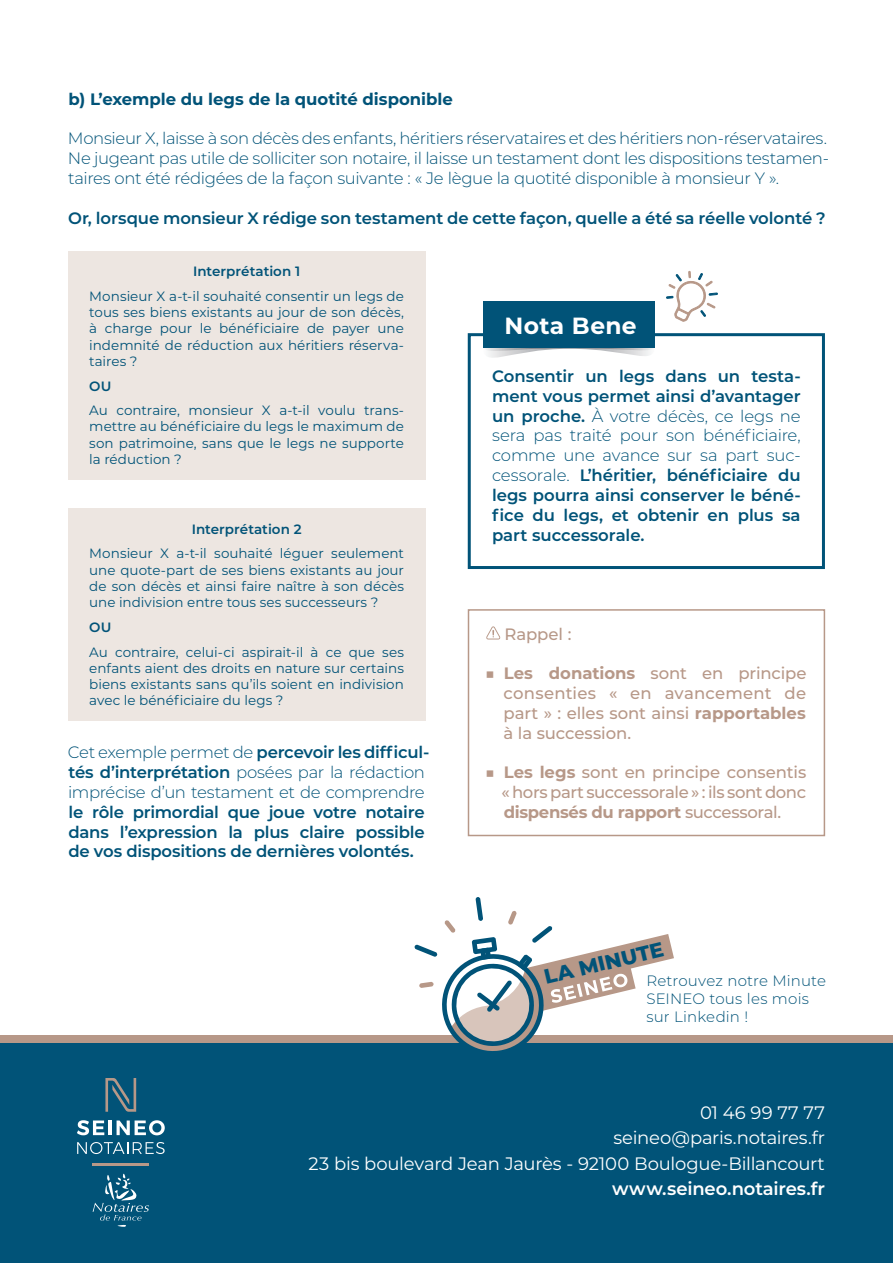
<style>
.page{position:relative;width:893px;height:1263px;background:#fff}
.page>*{position:absolute;margin:0;border:0;box-sizing:border-box;transform-origin:0 0}
.t1{font:700 23.4px "Montserrat";letter-spacing:.015em;color:#fff}
.t2{font:800 20.55px "Montserrat";color:#015378}
.t3{font:18px/25.5px "Montserrat";letter-spacing:-.01em;color:#fff;text-align:right}
.t4{font:600 18px "Montserrat";letter-spacing:-.01em;color:#fff}
.Courant{font:600 16.5px/19.8px "Montserrat";letter-spacing:-.01em;color:#015378;text-align:justify}
.Courant-2{font:300 16.5px/19.8px "Montserrat";letter-spacing:-.02em;color:#015378}
.Courant-3{font:500 16.5px/19.8px "Montserrat";letter-spacing:-.005em;color:#b79888;text-align:justify}
.Titre_h3{font:700 16.5px "Montserrat";color:#015378}
.t5{font:300 15px/18px "Montserrat";letter-spacing:.01em;color:#015378}
.INFOGRAPHIE{font:13.5px/16.2px "Montserrat";color:#015378;text-align:justify}
.INFOGRAPHIE-2{font:600 13.5px "Montserrat";color:#015378}
.s1{font-weight:300}
.s2{font-weight:400}
.s3{font-weight:700}
</style>
<div class="page">
<div style="left:0;top:1035px;width:893px;height:24px;background:#b79888"></div>
<div style="left:0;top:1043px;width:893px;height:220px;background:#015378"></div>
<svg style="left:77px;top:1078px;width:88px;height:76px"></svg>
<svg style="left:92px;top:1163px;width:57px;height:64px"></svg>
<svg style="left:414px;top:897px;width:260px;height:154px"></svg>
<div style="left:468px;top:333px;width:357px;height:236px;border:3px solid #015378"></div>
<svg style="left:486px;top:346px;width:169px;height:12px"></svg>
<div style="left:483px;top:301px;width:171px;height:47px;background:#015378"></div>
<svg style="left:666px;top:271px;width:52px;height:51px"></svg>
<div style="left:68px;top:508px;width:357px;height:42px;background:#ede6e1"></div>
<div style="left:68px;top:533px;width:357px;height:90px;background:#ede6e1"></div>
<div style="left:68px;top:606px;width:357px;height:42px;background:#ede6e1"></div>
<div style="left:68px;top:631px;width:357px;height:90px;background:#ede6e1"></div>
<div style="left:68px;top:250px;width:357px;height:42px;background:#ede6e1"></div>
<div style="left:68px;top:275px;width:357px;height:107px;background:#ede6e1"></div>
<div style="left:68px;top:365px;width:357px;height:42px;background:#ede6e1"></div>
<div style="left:68px;top:389px;width:357px;height:91px;background:#ede6e1"></div>
<svg style="left:486px;top:626px;width:14px;height:13px"></svg>
<div style="left:468px;top:609px;width:357px;height:227px;border:2px solid #b79888"></div>
<p class="Titre_h3" style="left:69px;top:87px;width:386px">b) L’exemple du legs de la quotité disponible</p>
<p class="Courant-2" style="left:68px;top:128px;width:763px">Monsieur X, laisse à son décès des enfants, héritiers réservataires et des héritiers non-réservataires.<br>Ne jugeant pas utile de solliciter son notaire, il laisse un testament dont les dispositions testamen&shy;taires ont été rédigées de la façon suivante : « Je lègue la quotité disponible à monsieur Y ».</p>
<p class="Courant" style="left:68px;top:207px;width:759px">Or, lorsque monsieur X rédige son testament de cette façon, quelle a été sa réelle volonté ?</p>
<p class="INFOGRAPHIE-2" style="left:193px;top:262px;width:109px">Interprétation 1</p>
<p class="INFOGRAPHIE" style="left:89px;top:288px;width:316px">Monsieur X a-t-il souhaité consentir un legs de tous ses biens existants au jour de son décès, à charge pour le bénéficiaire de payer une indemnité de réduction aux héritiers réserva&shy;taires ?</p>
<p class="INFOGRAPHIE-2" style="left:89px;top:376px;width:24px">OU</p>
<p class="INFOGRAPHIE" style="left:89px;top:402px;width:316px">Au contraire, monsieur X a-t-il voulu trans&shy;mettre au bénéficiaire du legs le maximum de son patrimoine, sans que le legs ne supporte la réduction ?</p>
<p class="INFOGRAPHIE-2" style="left:192px;top:519px;width:111px">Interprétation 2</p>
<p class="INFOGRAPHIE" style="left:89px;top:545px;width:316px">Monsieur X a-t-il souhaité léguer seulement une quote-part de ses biens existants au jour de son décès et ainsi faire naître à son décès une indivision entre tous ses successeurs ?</p>
<p class="INFOGRAPHIE-2" style="left:89px;top:617px;width:24px">OU</p>
<p class="INFOGRAPHIE" style="left:89px;top:643px;width:316px">Au contraire, celui-ci aspirait-il à ce que ses enfants aient des droits en nature sur certains biens existants sans qu’ils soient en indivision avec le bénéficiaire du legs ?</p>
<p class="Courant" style="left:68px;top:742px;width:363px;text-align:left"><span class="s1">Cet exemple permet de</span> percevoir les difficul&shy;tés d’interprétation <span class="s1">posées par la rédaction imprécise d’un testament et de comprendre </span>le rôle primordial que joue votre notaire dans l’expression la plus claire possible de vos dispositions de dernières volontés.</p>
<p class="t1" style="left:504px;top:309px;width:134px">Nota Bene</p>
<p class="Courant" style="left:492px;top:366px;width:310px">Consentir un legs dans un testa&shy;ment vous permet ainsi d’avantager un proche. <span class="s1">À votre décès, ce legs ne sera pas traité pour son bénéficiaire, comme une avance sur sa part suc&shy;cessorale.</span> L’héritier, bénéficiaire du legs pourra ainsi conserver le béné&shy;fice du legs, et obtenir en plus sa part successorale.</p>
<p class="Courant-3" style="left:504px;top:623px;width:68px">Rappel :</p>
<p class="Courant-3" style="left:504px;top:663px;width:304px;text-indent:-18px"><span class="s2">■</span> <span class="s3">Les donations</span> sont en principe consenties « en avancement de part » : elles sont ainsi <span class="s3">rapportables </span>à la succession.</p>
<p class="Courant-3" style="left:501px;top:762px;width:306px;text-indent:-16px"><span class="s2">■</span> <span class="s3">Les legs</span> sont en principe consentis « hors part successorale » : ils sont donc <span class="s3">dispensés du rapport</span> successoral.</p>
<h2 class="t2" style="left:541px;top:963px;width:124px;rotate:-14deg">LA MINUTE</h2>
<p class="t5" style="left:646px;top:971px;width:181px">Retrouvez notre Minute<br>SEINEO tous les mois sur Linkedin !</p>
<h3 class="t3" style="left:308px;top:1099px;width:518px">01 46 99 77 77<br>seineo@paris.notaires.fr<br>23 bis boulevard Jean Jaurès - 92100 Boulogue-Billancourt</h3>
<h3 class="t4" style="left:612px;top:1176px;width:214px">www.seineo.notaires.fr</h3>
</div>
